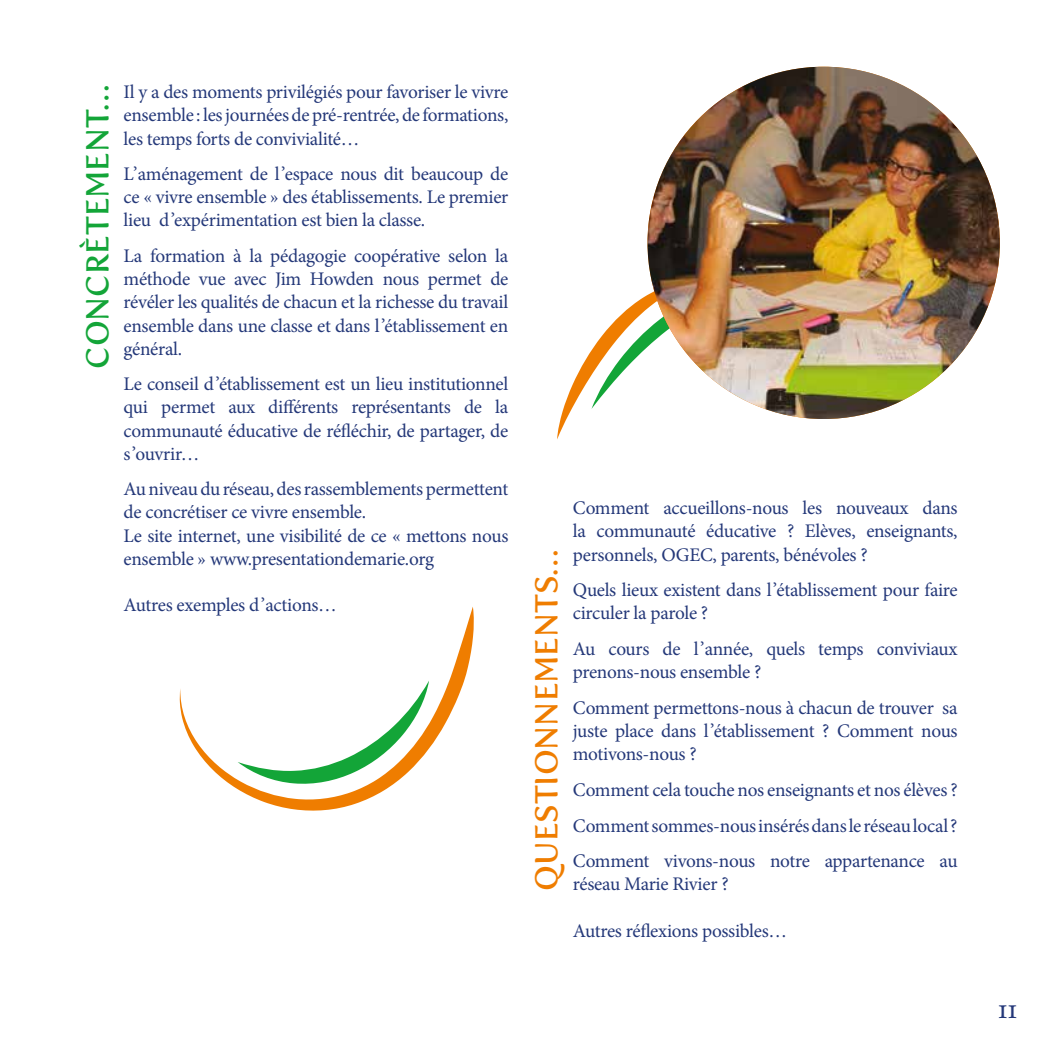
<style>
.page{position:relative;width:1042px;height:1042px;background:#fff}
.page>*{position:absolute;margin:0;border:0;box-sizing:border-box;transform-origin:0 0}
.t1{font:31.5px "Fertigo Pro";color:#ef7d00}
.t2{font:31.5px "Fertigo Pro";color:#13a538}
.t3{font:21px "Fertigo Pro";color:#243879}
.t4{font:19.25px/23.1px "Minion Pro";letter-spacing:-.015em;color:#243879;text-align:justify}
</style>
<div class="page">
<svg style="left:557px;top:291px;width:209px;height:148px"></svg>
<svg style="left:180px;top:607px;width:294px;height:204px"></svg>
<svg style="left:238px;top:680px;width:191px;height:105px"></svg>
<img style="left:647px;top:67px;width:353px;height:352px;border-radius:176px">
<h1 class="t2" style="left:79px;top:368px;width:286px;rotate:-90deg">CONCRÈTEMENT…</h1>
<p class="t4" style="left:124px;top:81px;width:386px">Il y a des moments privilégiés pour favoriser le vivre ensemble : les journées de pré-rentrée, de formations, les temps forts de convivialité…</p>
<p class="t4" style="left:124px;top:163px;width:386px">L’aménagement de l’espace nous dit beaucoup de ce « vivre ensemble » des établissements. Le premier lieu d’expérimentation est bien la classe.</p>
<p class="t4" style="left:124px;top:245px;width:386px">La formation à la pédagogie coopérative selon la méthode vue avec Jim Howden nous permet de révéler les qualités de chacun et la richesse du travail ensemble dans une classe et dans l’établissement en général.</p>
<p class="t4" style="left:124px;top:373px;width:386px">Le conseil d’établissement est un lieu institutionnel qui permet aux différents représentants de la communauté éducative de réfléchir, de partager, de s’ouvrir…</p>
<p class="t4" style="left:124px;top:478px;width:386px;text-align:left">Au niveau du réseau, des rassemblements permettent de concrétiser ce vivre ensemble.<br>Le site internet, une visibilité de ce « mettons nous ensemble » www.presentationdemarie.org</p>
<p class="t4" style="left:124px;top:593px;width:215px">Autres exemples d’actions…</p>
<p class="t4" style="left:573px;top:497px;width:386px">Comment accueillons-nous les nouveaux dans la communauté éducative ? Elèves, enseignants, personnels, OGEC, parents, bénévoles ?</p>
<p class="t4" style="left:573px;top:578px;width:386px">Quels lieux existent dans l’établissement pour faire circuler la parole ?</p>
<p class="t4" style="left:573px;top:637px;width:386px">Au cours de l’année, quels temps conviviaux prenons-nous ensemble ?</p>
<p class="t4" style="left:573px;top:696px;width:386px">Comment permettons-nous à chacun de trouver sa juste place dans l’établissement ? Comment nous motivons-nous ?</p>
<p class="t4" style="left:573px;top:772px;width:386px;line-height:35.7px">Comment cela touche nos enseignants et nos élèves ?<br>Comment sommes-nous insérés dans le réseau local ?<br>Comment vivons-nous notre appartenance au</p>
<p class="t4" style="left:573px;top:873px;width:157px">réseau Marie Rivier ?</p>
<p class="t4" style="left:573px;top:919px;width:216px">Autres réflexions possibles…</p>
<h1 class="t1" style="left:528px;top:891px;width:343px;rotate:-90deg">QUESTIONNEMENTS…</h1>
<p class="t3" style="left:998px;top:999px;width:20px">11</p>
</div>
